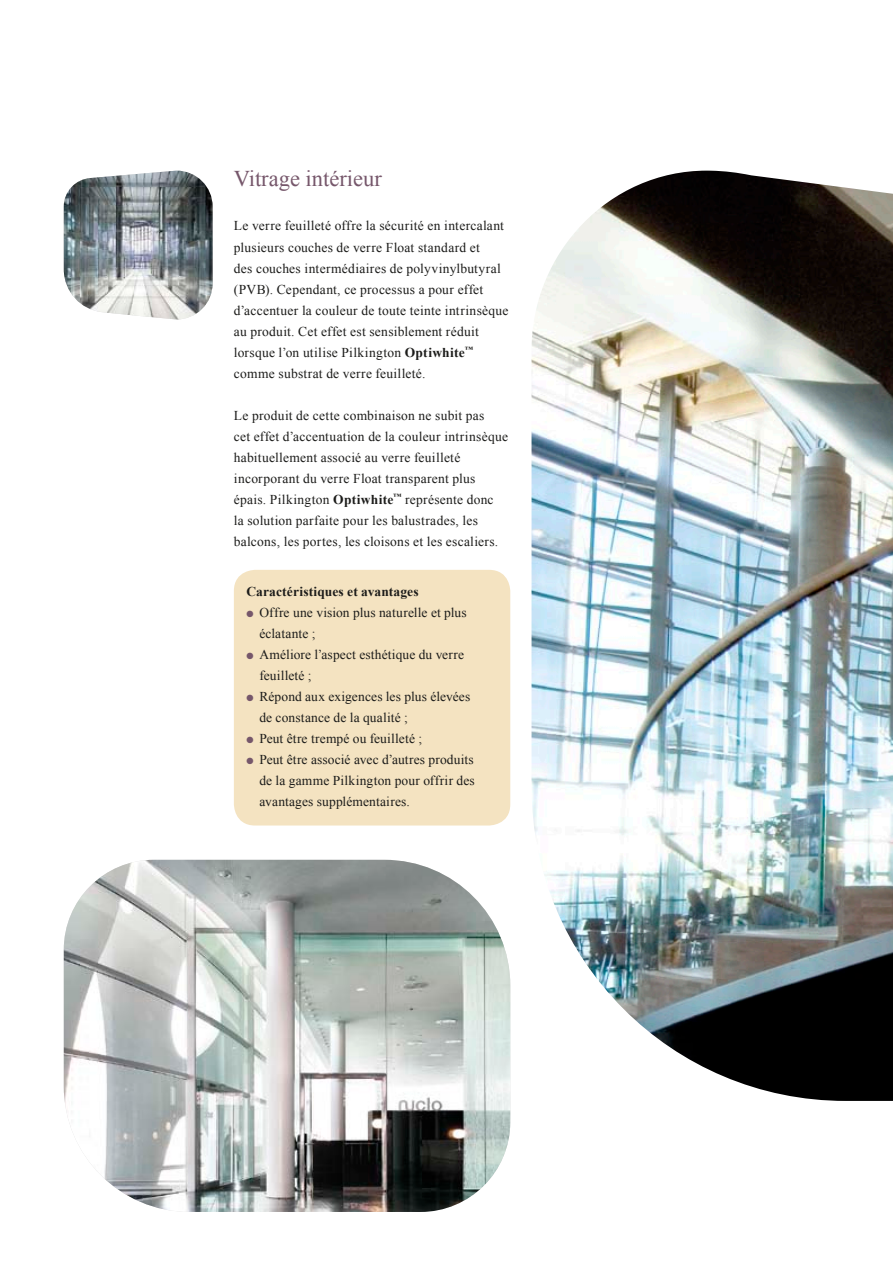
<style>
.page{position:relative;width:893px;height:1263px;background:#fff}
.page>*{position:absolute;margin:0;border:0;box-sizing:border-box;transform-origin:0 0}
.t1{font:22.5px "Times New Roman";color:#76576b}
.t2{font:13.5px/21px "Times New Roman";letter-spacing:.02em;color:#1c1c1a}
.t3{font:700 13.5px "Times New Roman";letter-spacing:.01em;color:#1c1c1a}
.s1{font-weight:700}
.s2{color:#76576b}
</style>
<div class="page">
<div style="left:234px;top:570px;width:276px;height:255px;background:#f4e3c1;border-radius:21px"></div>
<img style="left:531px;top:171px;width:362px;height:930px">
<img style="left:64px;top:171px;width:149px;height:148px">
<img style="left:64px;top:860px;width:446px;height:352px">
<h1 class="t1" style="left:234px;top:163px;width:149px">Vitrage intérieur</h1>
<p class="t2" style="left:234px;top:215px;width:276px">Le verre feuilleté offre la sécurité en intercalant plusieurs couches de verre Float standard et<br>des couches intermédiaires de polyvinylbutyral (PVB). Cependant, ce processus a pour effet d’accentuer la couleur de toute teinte intrinsèque au produit. Cet effet est sensiblement réduit lorsque l’on utilise Pilkington <span class="s1">Optiwhite</span><sup>™ </sup>comme substrat de verre feuilleté.</p>
<p class="t2" style="left:234px;top:404px;width:276px">Le produit de cette combinaison ne subit pas<br>cet effet d’accentuation de la couleur intrinsèque habituellement associé au verre feuilleté incorporant du verre Float transparent plus épais. Pilkington <span class="s1">Optiwhite</span><sup>™</sup> représente donc<br>la solution parfaite pour les balustrades, les balcons, les portes, les cloisons et les escaliers.</p>
<p class="t3" style="left:247px;top:582px;width:174px">Caractéristiques et avantages</p>
<p class="t2" style="left:259px;top:602px;width:209px;text-indent:-13px"><span class="s2">●</span> Offre une vision plus naturelle et plus éclatante ;</p>
<p class="t2" style="left:259px;top:644px;width:206px;text-indent:-13px"><span class="s2">●</span> Améliore l’aspect esthétique du verre feuilleté ;</p>
<p class="t2" style="left:259px;top:686px;width:212px;text-indent:-13px"><span class="s2">●</span> Répond aux exigences les plus élevées de constance de la qualité ;</p>
<p class="t2" style="left:247px;top:728px;width:177px"><span class="s2">●</span> Peut être trempé ou feuilleté ;</p>
<p class="t2" style="left:259px;top:749px;width:217px;text-align:justify;text-indent:-13px"><span class="s2">●</span> Peut être associé avec d’autres produits de la gamme Pilkington pour offrir des avantages supplémentaires.</p>
</div>
